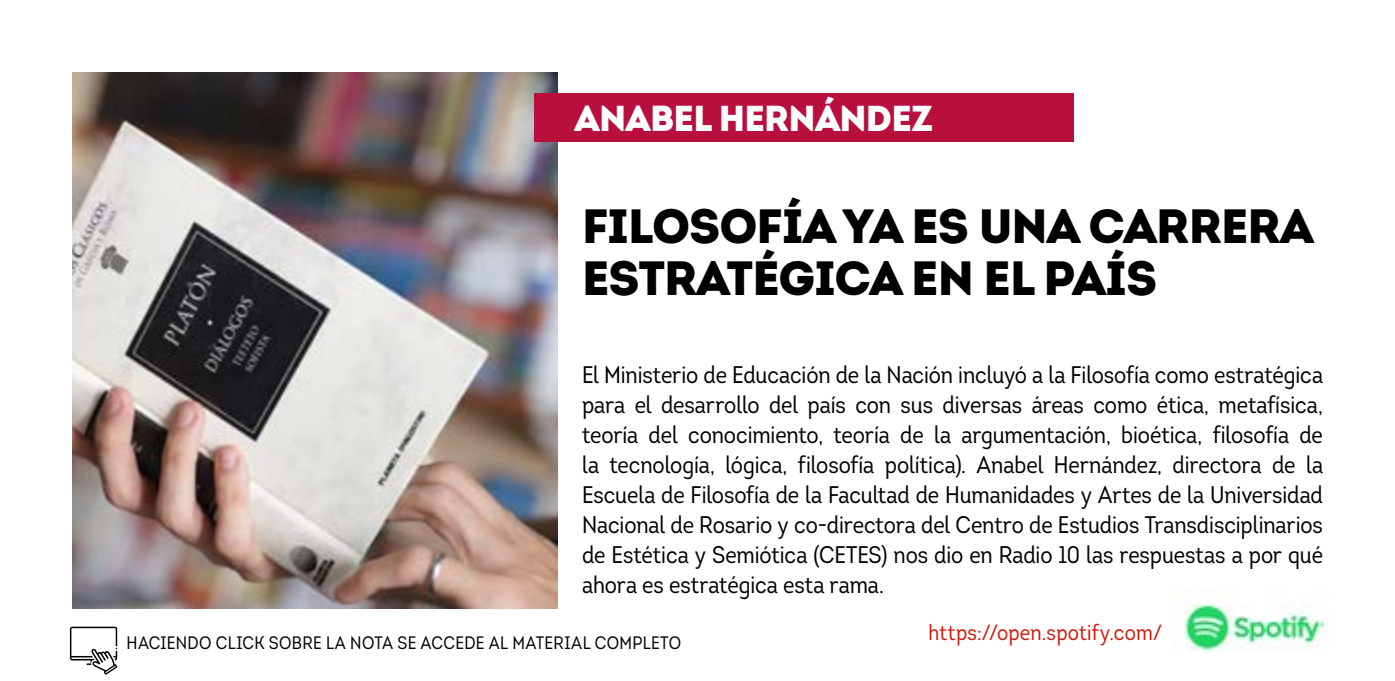
<style>
.page{position:relative;width:1395px;height:681px;background:#fff}
.page>*{position:absolute;margin:0;border:0;box-sizing:border-box;transform-origin:0 0}
.t1{font:900 48px/52px "Intro";letter-spacing:-.02em;color:#000}
.t2{font:900 36px "Intro";letter-spacing:-.02em;color:#fff}
.t3{font:24px/30px "Intro Cond";color:#000;text-align:justify}
.t4{font:22px "Intro Cond";letter-spacing:.01em;color:#d1190d}
.t5{font:18px "Intro Cond";letter-spacing:.02em;color:#000}
</style>
<div class="page">
<img style="left:73px;top:72px;width:485px;height:536px">
<svg style="left:70px;top:626px;width:47px;height:48px"></svg>
<img style="left:72px;top:72px;width:1px;height:536px">
<div style="left:534px;top:93px;width:539px;height:48px;background:#b90f3e"></div>
<img style="left:1180px;top:587px;width:149px;height:65px">
<h2 class="t2" style="left:574px;top:95px;width:360px">ANABEL HERNÁNDEZ</h2>
<h1 class="t1" style="left:582px;top:199px;width:733px">FILOSOFÍA YA ES UNA CARRERA<br>ESTRATÉGICA EN EL PAÍS</h1>
<p class="t3" style="left:582px;top:360px;width:742px">El Ministerio de Educación de la Nación incluyó a la Filosofía como estratégica para el desarrollo del país con sus diversas áreas como ética, metafísica, teoría del conocimiento, teoría de la argumentación, bioética, filosofía de la tecnología, lógica, filosofía política). Anabel Hernández, directora de la Escuela de Filosofía de la Facultad de Humanidades y Artes de la Universidad Nacional de Rosario y co-directora del Centro de Estudios Transdisciplinarios de Estética y Semiótica (CETES) nos dio en Radio 10 las respuestas a por qué ahora es estratégica esta rama.</p>
<p class="t5" style="left:127px;top:631px;width:556px">HACIENDO CLICK SOBRE LA NOTA SE ACCEDE AL MATERIAL COMPLETO</p>
<p class="t4" style="left:928px;top:618px;width:235px">https://open.spotify.com/</p>
</div>
